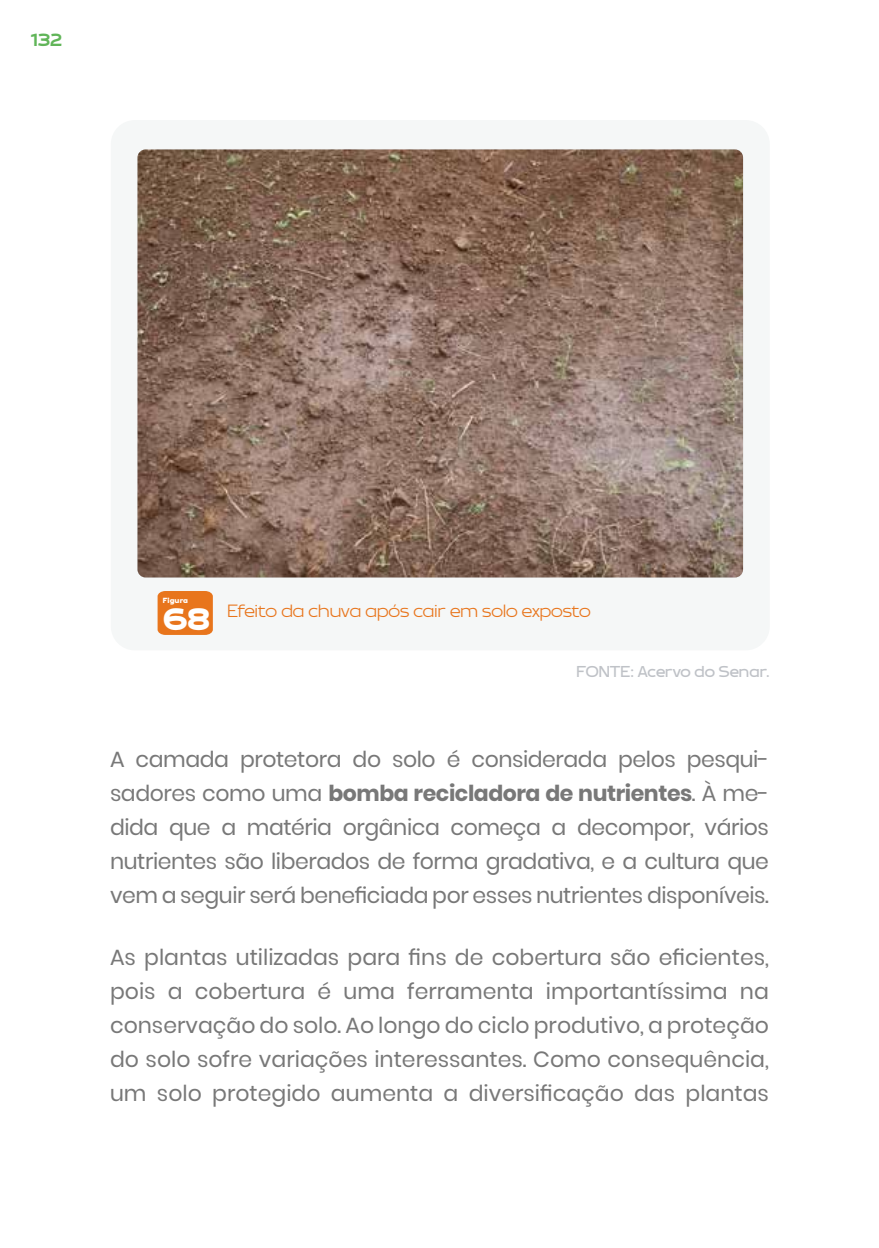
<style>
.page{position:relative;width:879px;height:1248px;background:#fff}
.page>*{position:absolute;margin:0;border:0;box-sizing:border-box;transform-origin:0 0}
.t1{font:900 31.6px "Brinnan";color:#fff}
.t2{font:22px/34px "Poppins";letter-spacing:-.01em;color:#787878;text-align:justify}
.t3{font:300 18px "Brinnan";color:#e8751c}
.t4{font:700 18px "Brinnan";color:#61b559}
.t5{font:16px "Brinnan";color:#bfc2c7}
.t6{font:900 7.6px "Brinnan";color:#fff}
.s1{font-weight:700}
</style>
<div class="page">
<div style="left:111px;top:120px;width:659px;height:530px;background:#f5f7f7;border-radius:24px"></div>
<img style="left:137px;top:149px;width:606px;height:428px">
<div style="left:158px;top:591px;width:55px;height:44px;background:#e8751c"></div>
<p class="t4" style="left:31px;top:30px;width:33px">132</p>
<p class="t6" style="left:163px;top:596px;width:26px">Figura</p>
<h1 class="t1" style="left:163px;top:600px;width:48px">68</h1>
<p class="t3" style="left:228px;top:601px;width:365px">Efeito da chuva após cair em solo exposto</p>
<p class="t5" style="left:576px;top:662px;width:195px">FONTE: Acervo do Senar.</p>
<p class="t2" style="left:110px;top:742px;width:660px">A camada protetora do solo é considerada pelos pesqui&shy;sadores como uma <span class="s1">bomba recicladora de nutrientes</span>. À me&shy;dida que a matéria orgânica começa a decompor, vários nutrientes são liberados de forma gradativa, e a cultura que vem a seguir será beneficiada por esses nutrientes disponíveis.</p>
<p class="t2" style="left:110px;top:940px;width:660px">As plantas utilizadas para fins de cobertura são eficientes, pois a cobertura é uma ferramenta importantíssima na conservação do solo. Ao longo do ciclo produtivo, a proteção do solo sofre variações interessantes. Como consequência, um solo protegido aumenta a diversificação das plantas</p>
</div>
